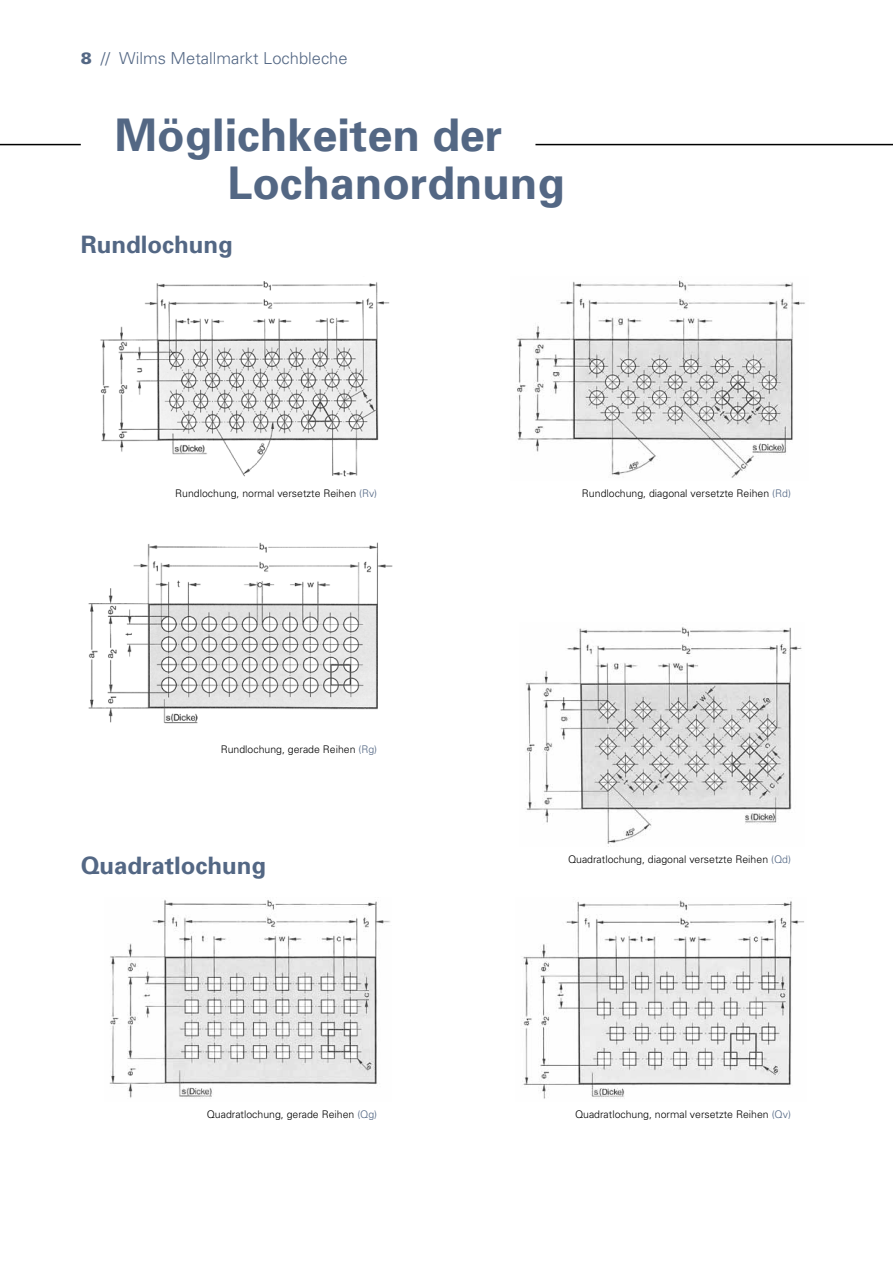
<style>
.page{position:relative;width:893px;height:1263px;background:#fff}
.page>*{position:absolute;margin:0;border:0;box-sizing:border-box;transform-origin:0 0}
.t1{font:700 45px/48px "Univers";color:#536784}
.t2{font:700 24px "Univers";color:#536784}
.t3{font:300 16.5px "Univers";color:#536784}
.t4{font:300 10.5px "Univers";color:#000}
.s1{font-weight:900}
.s2{color:#536784}
</style>
<div class="page">
<hr style="left:0;top:144px;width:81px;height:1px;background:#000">
<img style="left:100px;top:281px;width:290px;height:196px">
<hr style="left:535px;top:144px;width:358px;height:1px;background:#000">
<img style="left:516px;top:276px;width:289px;height:202px">
<img style="left:88px;top:542px;width:305px;height:182px">
<img style="left:109px;top:900px;width:281px;height:199px">
<img style="left:522px;top:900px;width:282px;height:199px">
<img style="left:525px;top:627px;width:277px;height:219px">
<h3 class="t3" style="left:81px;top:48px;width:268px"><span class="s1">8</span> // Wilms Metallmarkt Lochbleche</h3>
<h1 class="t1" style="left:227px;top:111px;width:339px;text-indent:-113px">Möglichkeiten der<br>Lochanordnung</h1>
<h2 class="t2" style="left:81px;top:230px;width:153px">Rundlochung</h2>
<p class="t4" style="left:175px;top:487px;width:203px">Rundlochung, normal versetzte Reihen <span class="s2">(Rv)</span></p>
<p class="t4" style="left:221px;top:742px;width:158px">Rundlochung, gerade Reihen <span class="s2">(Rg)</span></p>
<h2 class="t2" style="left:81px;top:851px;width:187px">Quadratlochung</h2>
<p class="t4" style="left:582px;top:487px;width:210px">Rundlochung, diagonal versetzte Reihen <span class="s2">(Rd)</span></p>
<p class="t4" style="left:568px;top:853px;width:224px">Quadratlochung, diagonal versetzte Reihen <span class="s2">(Qd)</span></p>
<p class="t4" style="left:207px;top:1108px;width:172px">Quadratlochung, gerade Reihen <span class="s2">(Qg)</span></p>
<p class="t4" style="left:575px;top:1108px;width:217px">Quadratlochung, normal versetzte Reihen <span class="s2">(Qv)</span></p>
</div>
